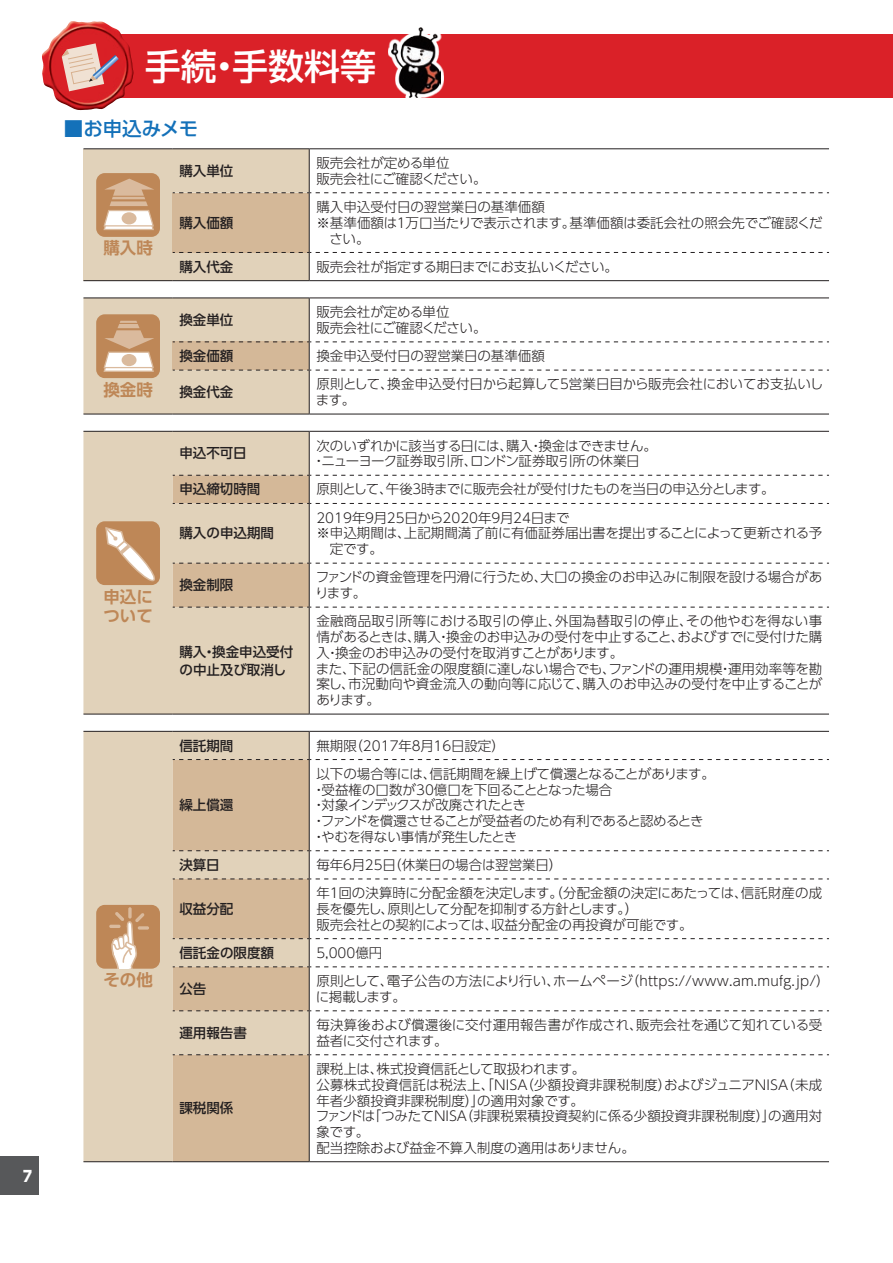
<style>
.page{position:relative;width:893px;height:1263px;background:#fff}
.page>*{position:absolute;margin:0;border:0;box-sizing:border-box;transform-origin:0 0}
.t1{font:500 36px "UD Shin Go Pro";color:#fff}
.t2{font:500 19.5px "UD Shin Go Pro";letter-spacing:-.005em;color:#1471b9}
.t3{font:700 16.5px/19.5px "UD Shin Go Pro De";color:#be8757}
.t4{font:800 15px "UD Shin Go Pro";color:#fff;scale:.9 1}
.t5{font:300 13.5px/15.8px "UD Shin Go Pro";color:#231f20}
.t6{font:300 13.5px/15.8px "UD Shin Go Pro";letter-spacing:-.03em;color:#231f20}
.t7{font:300 13.5px/15.8px "UD Shin Go Pro";letter-spacing:-.02em;color:#231f20}
.t8{font:500 13.5px/18px "UD Shin Go Pro";color:#231f20}
</style>
<div class="page">
<div style="left:0;top:1157px;width:38px;height:38px;background:#57585a"></div>
<div style="left:83px;top:149px;width:90px;height:132px;background:#e1d2ba"></div>
<hr style="left:83px;top:148px;width:90px;height:1px;background:#231f20">
<hr style="left:83px;top:280px;width:90px;height:1px;background:#231f20">
<hr style="left:173px;top:148px;width:136px;height:1px;background:#231f20">
<hr style="left:309px;top:148px;width:520px;height:1px;background:#231f20">
<svg style="left:173px;top:149px;width:656px;height:132px"></svg>
<div style="left:96px;top:173px;width:64px;height:64px;background:#be8757;border-radius:9px"></div>
<svg style="left:103px;top:179px;width:51px;height:51px"></svg>
<hr style="left:83px;top:414px;width:90px;height:1px;background:#231f20">
<hr style="left:173px;top:414px;width:136px;height:1px;background:#231f20">
<hr style="left:309px;top:414px;width:520px;height:1px;background:#231f20">
<svg style="left:83px;top:298px;width:746px;height:116px"></svg>
<div style="left:83px;top:432px;width:226px;height:282px;background:#e1d2ba"></div>
<hr style="left:83px;top:431px;width:90px;height:1px;background:#231f20">
<hr style="left:83px;top:714px;width:90px;height:1px;background:#231f20">
<hr style="left:173px;top:431px;width:136px;height:1px;background:#231f20">
<hr style="left:309px;top:431px;width:520px;height:1px;background:#231f20">
<hr style="left:309px;top:432px;width:1px;height:43px;background:#231f20">
<hr style="left:309px;top:607px;width:1px;height:107px;background:#231f20">
<hr style="left:173px;top:714px;width:136px;height:1px;background:#231f20">
<hr style="left:309px;top:714px;width:520px;height:1px;background:#231f20">
<svg style="left:173px;top:475px;width:656px;height:133px"></svg>
<div style="left:96px;top:521px;width:64px;height:64px;background:#be8757;border-radius:9px"></div>
<svg style="left:104px;top:526px;width:56px;height:63px"></svg>
<div style="left:83px;top:732px;width:90px;height:429px;background:#e1d2ba"></div>
<svg style="left:173px;top:760px;width:136px;height:401px;background:#d4ba9b"></svg>
<hr style="left:83px;top:731px;width:90px;height:1px;background:#231f20">
<hr style="left:173px;top:731px;width:136px;height:1px;background:#231f20">
<hr style="left:309px;top:731px;width:520px;height:1px;background:#231f20">
<hr style="left:309px;top:760px;width:1px;height:90px;background:#231f20">
<hr style="left:309px;top:879px;width:1px;height:59px;background:#231f20">
<hr style="left:309px;top:967px;width:1px;height:43px;background:#231f20">
<hr style="left:309px;top:1011px;width:1px;height:43px;background:#231f20">
<hr style="left:309px;top:1055px;width:1px;height:106px;background:#231f20">
<svg style="left:173px;top:732px;width:656px;height:28px"></svg>
<svg style="left:173px;top:850px;width:656px;height:29px"></svg>
<svg style="left:173px;top:938px;width:656px;height:29px"></svg>
<svg style="left:173px;top:1010px;width:656px;height:1px"></svg>
<svg style="left:173px;top:1054px;width:656px;height:1px"></svg>
<hr style="left:83px;top:1161px;width:90px;height:1px;background:#231f20">
<hr style="left:173px;top:1161px;width:136px;height:1px;background:#231f20">
<hr style="left:309px;top:1161px;width:520px;height:1px;background:#231f20">
<div style="left:96px;top:905px;width:64px;height:64px;background:#be8757;border-radius:9px"></div>
<svg style="left:128px;top:907px;width:4px;height:11px"></svg>
<svg style="left:109px;top:912px;width:35px;height:57px"></svg>
<svg style="left:138px;top:926px;width:11px;height:4px"></svg>
<div style="left:83px;top:34px;width:810px;height:64px;background:#da2128"></div>
<img style="left:42px;top:21px;width:92px;height:90px">
<svg style="left:62px;top:43px;width:57px;height:48px"></svg>
<svg style="left:388px;top:27px;width:56px;height:63px"></svg>
<img style="left:391px;top:28px;width:50px;height:70px">
<p class="t4" style="left:23px;top:1163px;width:11px">7</p>
<h1 class="t1" style="left:145px;top:37px;width:233px">手続・手数料等</h1>
<h2 class="t2" style="left:64px;top:112px;width:136px">■お申込みメモ</h2>
<p class="t3" style="left:103px;top:238px;width:51px">購入時</p>
<p class="t3" style="left:103px;top:379px;width:51px">換金時</p>
<p class="t3" style="left:103px;top:586px;width:51px">申込について</p>
<p class="t3" style="left:103px;top:970px;width:51px">その他</p>
<p class="t8" style="left:179px;top:161px;width:55px">購入単位</p>
<p class="t5" style="left:316px;top:155px;width:172px">販売会社が定める単位<br>販売会社にご確認ください。</p>
<p class="t8" style="left:179px;top:213px;width:55px">購入価額</p>
<p class="t5" style="left:316px;top:198px;width:230px">購入申込受付日の翌営業日の基準価額</p>
<p class="t5" style="left:316px;top:214px;width:508px">※基準価額は１万口当たりで表示されます。基準価額は委託会社の照会先でご確認くだ</p>
<p class="t5" style="left:330px;top:230px;width:42px">さい。</p>
<p class="t8" style="left:179px;top:257px;width:55px">購入代金</p>
<p class="t7" style="left:316px;top:258px;width:303px">販売会社が指定する期日までにお支払いください。</p>
<p class="t8" style="left:179px;top:310px;width:55px">換金単位</p>
<p class="t5" style="left:316px;top:304px;width:172px">販売会社が定める単位<br>販売会社にご確認ください。</p>
<p class="t8" style="left:179px;top:347px;width:55px">換金価額</p>
<p class="t5" style="left:316px;top:348px;width:230px">換金申込受付日の翌営業日の基準価額</p>
<p class="t8" style="left:179px;top:383px;width:55px">換金代金</p>
<p class="t5" style="left:316px;top:376px;width:509px">原則として、換金申込受付日から起算して５営業日目から販売会社においてお支払いします。</p>
<p class="t8" style="left:179px;top:444px;width:69px">申込不可日</p>
<p class="t7" style="left:312px;top:437px;width:346px;text-indent:4px">次のいずれかに該当する日には、購入・換金はできません。・ニューヨーク証券取引所、ロンドン証券取引所の休業日</p>
<p class="t8" style="left:179px;top:480px;width:82px">申込締切時間</p>
<p class="t6" style="left:316px;top:481px;width:460px">原則として、午後３時までに販売会社が受付けたものを当日の申込分とします。</p>
<p class="t8" style="left:179px;top:524px;width:96px">購入の申込期間</p>
<p class="t7" style="left:316px;top:509px;width:255px">2019年９月25日から2020年９月24日まで</p>
<p class="t5" style="left:316px;top:525px;width:507px">※申込期間は、上記期間満了前に有価証券届出書を提出することによって更新される予</p>
<p class="t5" style="left:330px;top:541px;width:55px">定です。</p>
<p class="t8" style="left:179px;top:576px;width:55px">換金制限</p>
<p class="t5" style="left:315px;top:569px;width:509px">ファンドの資金管理を円滑に行うため、大口の換金のお申込みに制限を設ける場合があります。</p>
<p class="t8" style="left:179px;top:642px;width:115px">購入・換金申込受付の中止及び取消し</p>
<p class="t5" style="left:316px;top:613px;width:508px">金融商品取引所等における取引の停止、外国為替取引の停止、その他やむを得ない事情があるときは、購入・換金のお申込みの受付を中止すること、およびすでに受付けた購入・換金のお申込みの受付を取消すことがあります。<br>また、下記の信託金の限度額に達しない場合でも、ファンドの運用規模・運用効率等を勘案し、市況動向や資金流入の動向等に応じて、購入のお申込みの受付を中止することがあります。</p>
<p class="t8" style="left:179px;top:736px;width:55px">信託期間</p>
<p class="t5" style="left:316px;top:737px;width:190px">無期限（2017年８月16日設定）</p>
<p class="t8" style="left:179px;top:796px;width:55px">繰上償還</p>
<p class="t6" style="left:312px;top:765px;width:404px;text-indent:4px">以下の場合等には、信託期間を繰上げて償還となることがあります。・受益権の口数が30億口を下回ることとなった場合<br>・対象インデックスが改廃されたとき<br>・ファンドを償還させることが受益者のため有利であると認めるとき・やむを得ない事情が発生したとき</p>
<p class="t8" style="left:179px;top:855px;width:42px">決算日</p>
<p class="t7" style="left:316px;top:856px;width:247px">毎年６月25日（休業日の場合は翌営業日）</p>
<p class="t8" style="left:179px;top:899px;width:55px">収益分配</p>
<p class="t5" style="left:316px;top:885px;width:507px">年１回の決算時に分配金額を決定します。（分配金額の決定にあたっては、信託財産の成長を優先し、原則として分配を抑制する方針とします。）<br>販売会社との契約によっては、収益分配金の再投資が可能です。</p>
<p class="t8" style="left:179px;top:943px;width:96px">信託金の限度額</p>
<p class="t5" style="left:316px;top:944px;width:68px">5,000億円</p>
<p class="t8" style="left:179px;top:979px;width:28px">公告</p>
<p class="t5" style="left:316px;top:973px;width:515px">原則として、電子公告の方法により行い、ホームページ（https://www.am.mufg.jp/）に掲載します。</p>
<p class="t8" style="left:179px;top:1023px;width:69px">運用報告書</p>
<p class="t5" style="left:316px;top:1016px;width:507px">毎決算後および償還後に交付運用報告書が作成され、販売会社を通じて知れている受益者に交付されます。</p>
<p class="t8" style="left:179px;top:1099px;width:55px">課税関係</p>
<p class="t5" style="left:316px;top:1060px;width:508px">課税上は、株式投資信託として取扱われます。<br>公募株式投資信託は税法上、「ＮＩＳＡ（少額投資非課税制度）およびジュニアＮＩＳＡ（未成年者少額投資非課税制度）」の適用対象です。<br>ファンドは「つみたてＮＩＳＡ（非課税累積投資契約に係る少額投資非課税制度）」の適用対象です。<br>配当控除および益金不算入制度の適用はありません。</p>
</div>
